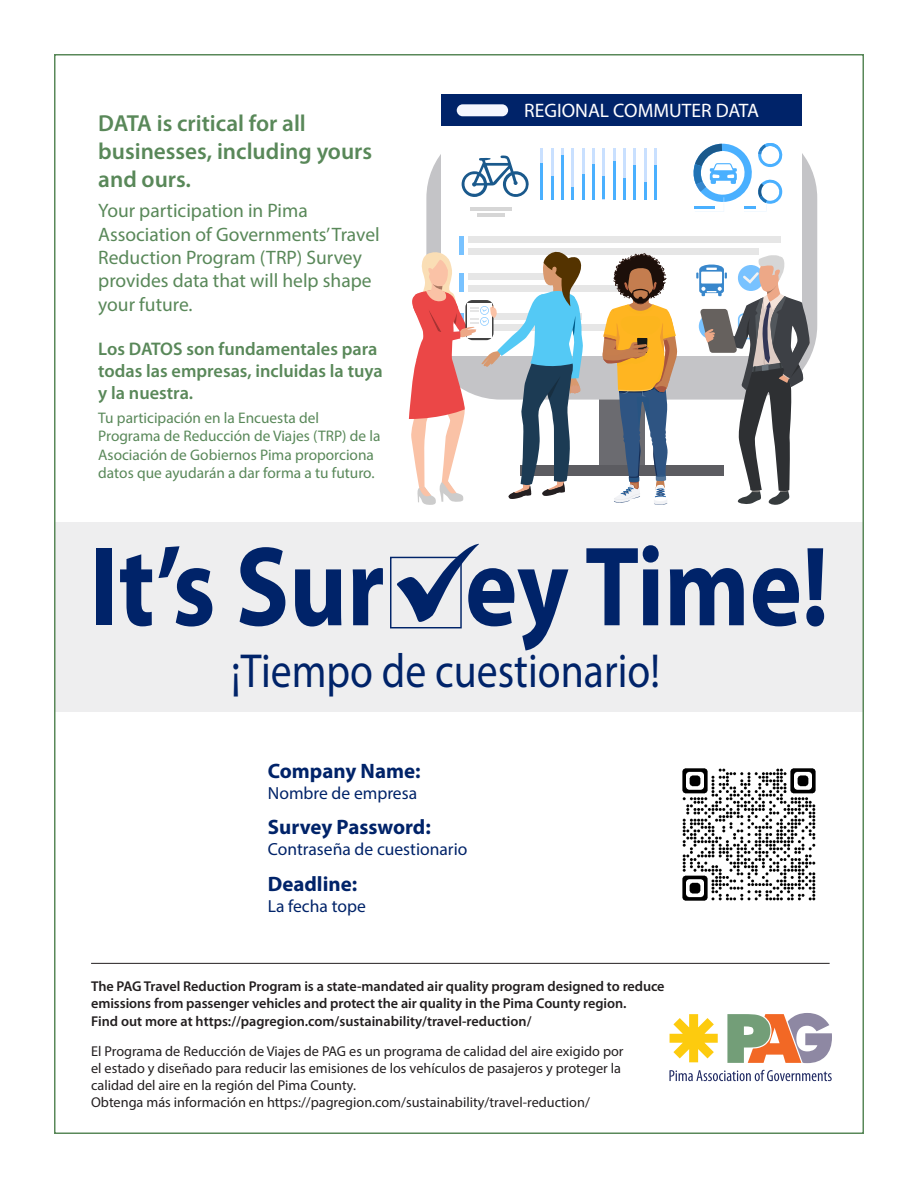
<style>
.page{position:relative;width:918px;height:1188px;background:#fff}
.page>*{position:absolute;margin:0;border:0;box-sizing:border-box;transform-origin:0 0}
.t1{font:700 114.15px "Myriad Pro";color:#002369;scale:.87 1}
.t2{font:48px "Myriad Pro";color:#002369;scale:.87 1}
.t3{font:600 23.25px/27.9px "Myriad Pro";color:#598859}
.t4{font:700 21px "Myriad Pro";color:#002369}
.t5{font:19.5px/23.4px "Myriad Pro";color:#598859}
.t6{font:19.5px "Myriad Pro";color:#fff}
.t7{font:600 18.3px/21.9px "Myriad Pro";color:#598859}
.t8{font:17.55px "Myriad Pro";color:#002369}
.t9{font:15.3px/18.5px "Myriad Pro";color:#598859}
.t10{font:14.25px/17.1px "Myriad Pro";color:#231f20}
.t11{font:600 14.25px/17.1px "Myriad Pro";letter-spacing:-.005em;color:#231f20}
</style>
<div class="page">
<div style="left:54px;top:523px;width:810px;height:189px;background:#eeeeef"></div>
<svg style="left:669px;top:1014px;width:49px;height:49px"></svg>
<svg style="left:727px;top:1013px;width:105px;height:51px"></svg>
<svg style="left:669px;top:1070px;width:163px;height:11px"></svg>
<div style="left:390px;top:557px;width:72px;height:71px;border:1px solid #002369"></div>
<svg style="left:396px;top:544px;width:83px;height:78px"></svg>
<img style="left:682px;top:768px;width:134px;height:133px">
<div style="left:599px;top:333px;width:45px;height:138px;background:#6b6b70"></div>
<div style="left:426px;top:124px;width:391px;height:276px;background:#c4c4c7;border-radius:74px"></div>
<div style="left:442px;top:94px;width:360px;height:262px;background:#fff"></div>
<div style="left:442px;top:94px;width:360px;height:32px;background:#002369"></div>
<div style="left:520px;top:466px;width:204px;height:10px;background:#5c5c61"></div>
<div style="left:457px;top:104px;width:51px;height:12px;background:#f5f7ff;border-radius:6px"></div>
<div style="left:468px;top:236px;width:312px;height:7px;background:#e6e6e6"></div>
<div style="left:468px;top:248px;width:290px;height:6px;background:#e6e6e6"></div>
<div style="left:468px;top:285px;width:159px;height:7px;background:#e6e6e6"></div>
<div style="left:468px;top:325px;width:139px;height:6px;background:#e6e6e6"></div>
<div style="left:459px;top:236px;width:5px;height:18px;background:#78c2ff"></div>
<hr style="left:477px;top:214px;width:28px;height:3px;background:#d6d6d6">
<hr style="left:471px;top:207px;width:41px;height:4px;background:#d6d6d6">
<hr style="left:541px;top:148px;width:2px;height:51px;background:#c9e0ff">
<hr style="left:551px;top:148px;width:2px;height:51px;background:#c9e0ff">
<hr style="left:561px;top:148px;width:3px;height:51px;background:#c9e0ff">
<hr style="left:572px;top:148px;width:2px;height:51px;background:#c9e0ff">
<hr style="left:582px;top:148px;width:2px;height:51px;background:#c9e0ff">
<hr style="left:592px;top:148px;width:3px;height:51px;background:#c9e0ff">
<hr style="left:603px;top:148px;width:2px;height:51px;background:#c9e0ff">
<hr style="left:613px;top:148px;width:2px;height:51px;background:#c9e0ff">
<hr style="left:623px;top:148px;width:3px;height:51px;background:#c9e0ff">
<hr style="left:634px;top:148px;width:2px;height:51px;background:#c9e0ff">
<hr style="left:644px;top:148px;width:2px;height:51px;background:#c9e0ff">
<hr style="left:654px;top:148px;width:3px;height:51px;background:#c9e0ff">
<hr style="left:541px;top:163px;width:2px;height:36px;background:#4ab0ff">
<hr style="left:551px;top:176px;width:2px;height:23px;background:#4ab0ff">
<hr style="left:561px;top:155px;width:3px;height:44px;background:#4ab0ff">
<svg style="left:572px;top:187px;width:2px;height:12px"></svg>
<hr style="left:582px;top:174px;width:2px;height:25px;background:#4ab0ff">
<hr style="left:592px;top:164px;width:3px;height:35px;background:#4ab0ff">
<hr style="left:603px;top:177px;width:2px;height:22px;background:#4ab0ff">
<hr style="left:613px;top:161px;width:2px;height:38px;background:#4ab0ff">
<hr style="left:623px;top:178px;width:3px;height:21px;background:#4ab0ff">
<hr style="left:634px;top:165px;width:2px;height:34px;background:#4ab0ff">
<svg style="left:644px;top:182px;width:2px;height:17px"></svg>
<hr style="left:654px;top:165px;width:3px;height:34px;background:#4ab0ff">
<svg style="left:601px;top:253px;width:76px;height:252px"></svg>
<svg style="left:409px;top:246px;width:174px;height:259px"></svg>
<svg style="left:461px;top:155px;width:68px;height:42px"></svg>
<svg style="left:693px;top:143px;width:90px;height:69px"></svg>
<svg style="left:696px;top:255px;width:114px;height:250px"></svg>
<hr style="left:91px;top:963px;width:739px;height:1px;background:#231f20">
<p class="t3" style="left:98px;top:109px;width:275px">DATA is critical for all businesses, including yours and ours.</p>
<p class="t5" style="left:98px;top:199px;width:283px">Your participation in Pima<br>Association of Governments’ Travel<br>Reduction Program (TRP) Survey provides data that will help shape your future.</p>
<p class="t7" style="left:98px;top:338px;width:286px">Los DATOS son fundamentales para todas las empresas, incluidas la tuya y la nuestra.</p>
<p class="t9" style="left:98px;top:408px;width:284px">Tu participación en la Encuesta del Programa de Reducción de Viajes (TRP) de la Asociación de Gobiernos Pima proporciona datos que ayudarán a dar forma a tu futuro.</p>
<p class="t6" style="left:524px;top:99px;width:236px">REGIONAL COMMUTER DATA</p>
<p class="t1" style="left:89px;top:512px;width:851px">It’s Sur ey Time!</p>
<p class="t2" style="left:231px;top:642px;width:494px">¡Tiempo de cuestionario!</p>
<p class="t4" style="left:268px;top:757px;width:154px">Company Name:</p>
<p class="t8" style="left:268px;top:782px;width:151px">Nombre de empresa</p>
<p class="t4" style="left:268px;top:814px;width:165px">Survey Password:</p>
<p class="t8" style="left:268px;top:839px;width:201px">Contraseña de cuestionario</p>
<p class="t4" style="left:268px;top:870px;width:91px">Deadline:</p>
<p class="t8" style="left:268px;top:895px;width:99px">La fecha tope</p>
<p class="t11" style="left:91px;top:978px;width:575px">The PAG Travel Reduction Program is a state-mandated air quality program designed to reduce emissions from passenger vehicles and protect the air quality in the Pima County region.<br>Find out more at https://pagregion.com/sustainability/travel-reduction/</p>
<p class="t10" style="left:91px;top:1043px;width:534px">El Programa de Reducción de Viajes de PAG es un programa de calidad del aire exigido por el estado y diseñado para reducir las emisiones de los vehículos de pasajeros y proteger la calidad del aire en la región del Pima County.<br>Obtenga más información en https://pagregion.com/sustainability/travel-reduction/</p>
</div>
